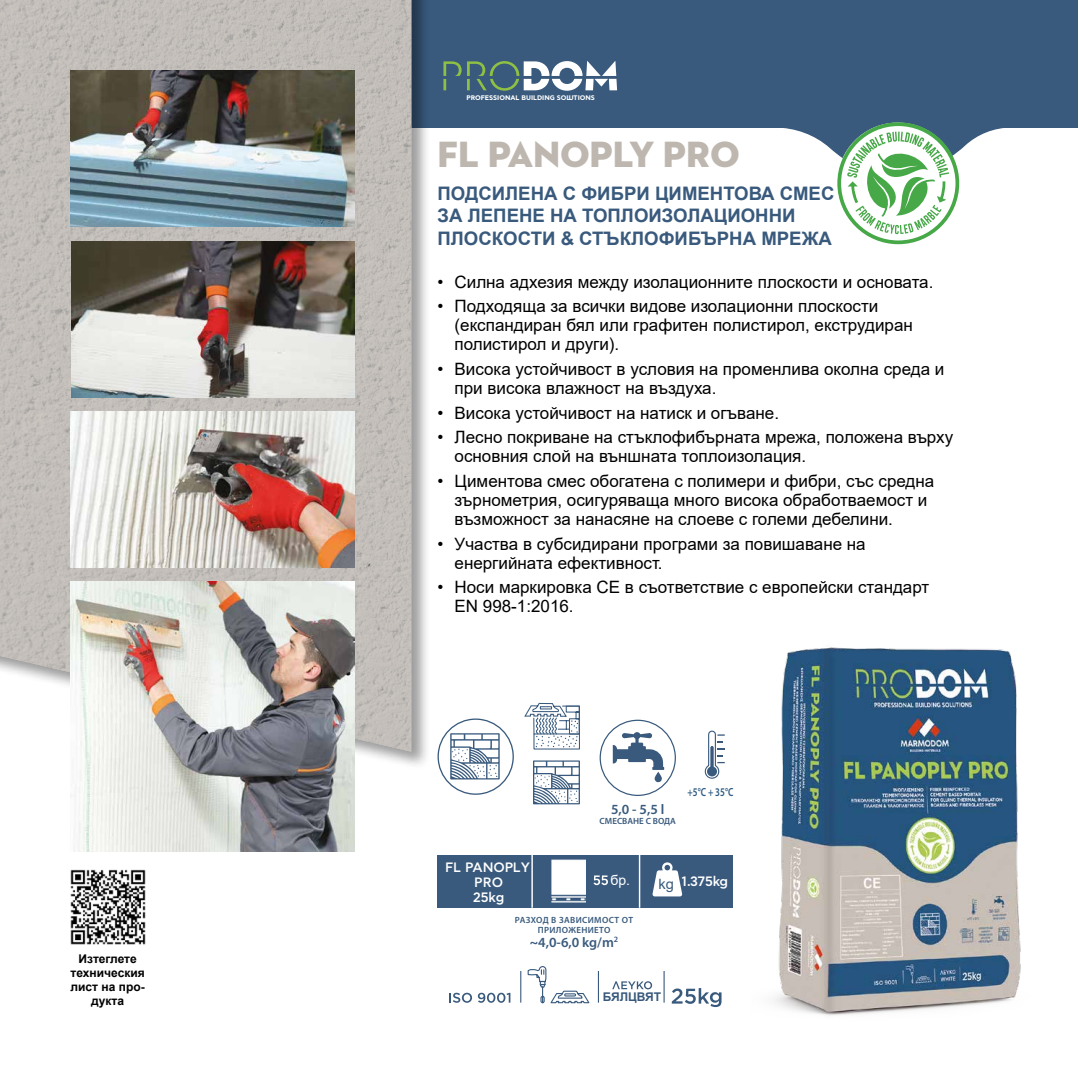
<style>
.page{position:relative;width:1078px;height:1078px;background:#fff}
.page>*{position:absolute;margin:0;border:0;box-sizing:border-box;transform-origin:0 0}
.t1{font:37.2px "Neutraface 2 Display Titling";color:#beb7af}
.t2{font:700 18.6px/22.4px "Arial";color:#395a7d}
.t3{font:17px/19px "Arial";color:#000}
.t4{font:600 14px "Myriad Pro";color:#395a7d}
.t5{font:14px "Arial";color:#fff}
.t6{font:500 13.6px/15px "CF Asty Std";color:#fff;text-align:center}
.t7{font:700 12px/14px "Arial";color:#000;text-align:center}
.t8{font:700 12px "Arial";color:#38597c}
.t9{font:600 11.8px "Myriad Pro";color:#2c5a82;scale:.77 1}
.t10{font:600 9px/10px "Myriad Pro";letter-spacing:.04em;color:#395a7d;text-align:center}
.t11{font:600 9px "Myriad Pro";color:#395a7d}
.t12{font:700 6.6px "CF Asty Std";color:#fff}
.s1{font-size:14.2px;color:#395a7d}
</style>
<div class="page">
<div style="left:0;top:0;width:1077px;height:128px;background:#395a7d"></div>
<hr style="left:1077px;top:0;width:1px;height:128px;background:#395a7d">
<svg style="left:783px;top:128px;width:221px;height:47px"></svg>
<svg style="left:837px;top:122px;width:121px;height:122px"></svg>
<div style="left:0;top:0;width:431px;height:770px;background:#000;opacity:.4"></div>
<img style="left:0;top:0;width:411px;height:751px">
<img style="left:71px;top:71px;width:283px;height:156px">
<img style="left:71px;top:241px;width:283px;height:156px">
<img style="left:71px;top:411px;width:283px;height:156px">
<img style="left:71px;top:581px;width:283px;height:269px">
<svg style="left:533px;top:760px;width:47px;height:44px"></svg>
<svg style="left:524px;top:702px;width:56px;height:45px"></svg>
<svg style="left:450px;top:733px;width:49px;height:46px"></svg>
<div style="left:437px;top:718px;width:76px;height:76px;border:1px solid #395a7d;border-radius:50%"></div>
<img style="left:774px;top:647px;width:247px;height:369px">
<img style="left:70px;top:869px;width:76px;height:76px">
<div style="left:437px;top:854px;width:296px;height:53px;background:#395a7d"></div>
<svg style="left:593px;top:875px;width:15px;height:9px"></svg>
<svg style="left:652px;top:862px;width:30px;height:34px"></svg>
<hr style="left:531px;top:854px;width:1px;height:53px;background:#fff">
<hr style="left:638px;top:854px;width:2px;height:53px;background:#fff">
<hr style="left:663px;top:970px;width:1px;height:32px;background:#395a7d">
<hr style="left:597px;top:970px;width:2px;height:32px;background:#395a7d">
<svg style="left:612px;top:981px;width:40px;height:8px"></svg>
<hr style="left:520px;top:970px;width:1px;height:32px;background:#395a7d">
<svg style="left:527px;top:966px;width:63px;height:37px"></svg>
<svg style="left:671px;top:988px;width:50px;height:18px"></svg>
<svg style="left:449px;top:992px;width:23px;height:10px"></svg>
<svg style="left:478px;top:992px;width:32px;height:10px"></svg>
<div style="left:599px;top:719px;width:76px;height:76px;border:1px solid #395a7d;border-radius:50%"></div>
<svg style="left:612px;top:731px;width:52px;height:51px"></svg>
<svg style="left:704px;top:730px;width:20px;height:49px"></svg>
<svg style="left:443px;top:61px;width:18px;height:29px"></svg>
<svg style="left:467px;top:61px;width:150px;height:30px"></svg>
<img style="left:551px;top:859px;width:34px;height:43px">
<p class="t7" style="left:70px;top:951px;width:76px">Изтеглете техническия лист на про&shy;дукта</p>
<p class="t12" style="left:466px;top:94px;width:130px">PROFESSIONAL BUILDING SOLUTIONS</p>
<h1 class="t1" style="left:437px;top:131px;width:303px">FL PANOPLY PRO</h1>
<p class="t2" style="left:437px;top:182px;width:398px">ПОДСИЛЕНА С ФИБРИ ЦИМЕНТОВА СМЕС<br>ЗА ЛЕПЕНЕ НА ТОПЛОИЗОЛАЦИОННИ<br>ПЛОСКОСТИ &amp; СТЪКЛОФИБЪРНА МРЕЖА</p>
<p class="t3" style="left:437px;top:272px;width:497px">• Силна адхезия между изолационните плоскости и основата.</p>
<p class="t3" style="left:454px;top:296px;width:459px;text-indent:-17px">• Подходяща за всички видове изолационни плоскости (експандиран бял или графитен полистирол, екструдиран полистирол и други).</p>
<p class="t3" style="left:454px;top:359px;width:491px;text-indent:-17px">• Висока устойчивост в условия на променлива околна среда и при висока влажност на въздуха.</p>
<p class="t3" style="left:437px;top:403px;width:343px">• Висока устойчивост на натиск и огъване.</p>
<p class="t3" style="left:454px;top:427px;width:500px;text-indent:-17px">• Лесно покриване на стъклофибърната мрежа, положена върху основния слой на външната топлоизолация.</p>
<p class="t3" style="left:454px;top:471px;width:481px;text-indent:-17px">• Циментова смес обогатена с полимери и фибри, със средна зърнометрия, осигуряваща много висока обработваемост и възможност за нанасяне на слоеве с големи дебелини.</p>
<p class="t3" style="left:454px;top:534px;width:412px;text-indent:-17px">• Участва в субсидирани програми за повишаване на енергийната ефективност.</p>
<p class="t3" style="left:454px;top:577px;width:476px;text-indent:-17px">• Носи маркировка CE в съответствие с европейски стандарт<br>EN 998-1:2016.</p>
<p class="t6" style="left:445px;top:860px;width:86px">FL PANOPLY<br>PRO<br>25kg</p>
<p class="t4" style="left:611px;top:800px;width:55px">5,0 - 5,5 l</p>
<p class="t11" style="left:599px;top:815px;width:78px">СМЕСВАНЕ С ВОДА</p>
<p class="t9" style="left:687px;top:784px;width:61px">+5°C + 35°C</p>
<p class="t5" style="left:610px;top:870px;width:65px">бр. <span class="s1">kg</span></p>
<p class="t6" style="left:681px;top:874px;width:48px">1.375kg</p>
<p class="t10" style="left:515px;top:914px;width:120px">РАЗХОД В ЗАВИСИМОСТ ОТ<br>ПРИЛОЖЕНИЕТО</p>
<p class="t4" style="left:530px;top:933px;width:90px">~4,0-6,0 kg/m<sup>2</sup></p>
<p class="t8" style="left:602px;top:987px;width:60px">БЯЛЦВЯТ</p>
</div>
